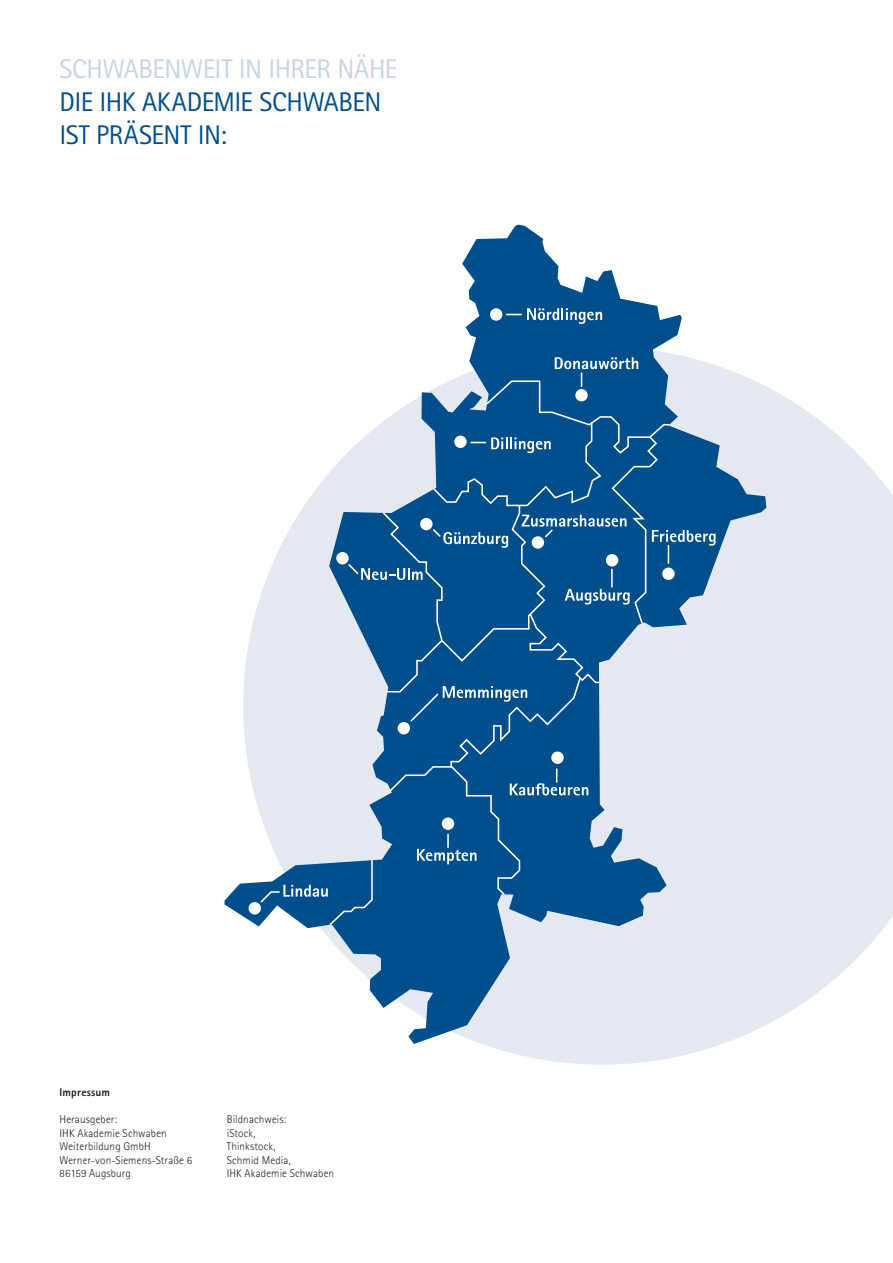
<style>
.page{position:relative;width:893px;height:1263px;background:#fff}
.page>*{position:absolute;margin:0;border:0;box-sizing:border-box;transform-origin:0 0}
.t1{font:27px/33px "Rotis Sans Serif Pro";letter-spacing:-.02em;color:#004f8c}
.t2{font:27px "Rotis Sans Serif Pro";letter-spacing:-.02em;color:#c5d5e5}
.t3{font:300 11.25px/13.5px "Rotis Sans Serif Pro";letter-spacing:.01em;color:#231f20}
.t4{font:800 11.25px "Rotis Sans Serif Pro";letter-spacing:.015em;color:#231f20}
</style>
<div class="page">
<svg style="left:483px;top:386px;width:410px;height:679px;fill:#e4e9f0"></svg>
<svg style="left:224px;top:225px;width:542px;height:819px"></svg>
<svg style="left:328px;top:380px;width:343px;height:547px;background:#427ba9"></svg>
<div style="left:249px;top:902px;width:12px;height:12px;background:#fff;border-radius:50%"></div>
<svg style="left:662px;top:567px;width:13px;height:13px"></svg>
<div style="left:490px;top:308px;width:12px;height:13px;background:#fff;border-radius:50%"></div>
<svg style="left:259px;top:313px;width:411px;height:591px;background:#6493b8"></svg>
<svg style="left:527px;top:308px;width:75px;height:16px"></svg>
<svg style="left:555px;top:357px;width:83px;height:12px"></svg>
<svg style="left:491px;top:437px;width:60px;height:16px"></svg>
<svg style="left:361px;top:568px;width:62px;height:12px"></svg>
<svg style="left:443px;top:532px;width:65px;height:16px"></svg>
<svg style="left:522px;top:515px;width:104px;height:12px"></svg>
<svg style="left:565px;top:589px;width:65px;height:15px"></svg>
<svg style="left:443px;top:686px;width:84px;height:16px"></svg>
<svg style="left:510px;top:783px;width:78px;height:12px"></svg>
<svg style="left:417px;top:849px;width:60px;height:15px"></svg>
<svg style="left:283px;top:885px;width:45px;height:12px"></svg>
<svg style="left:652px;top:530px;width:64px;height:16px"></svg>
<h1 class="t2" style="left:60px;top:53px;width:339px">SCHWABENWEIT IN IHRER NÄHE</h1>
<h1 class="t1" style="left:60px;top:86px;width:323px">DIE IHK AKADEMIE SCHWABEN<br>IST PRÄSENT IN:</h1>
<p class="t4" style="left:60px;top:1085px;width:52px">Impressum</p>
<p class="t3" style="left:60px;top:1113px;width:134px">Herausgeber:<br>IHK Akademie Schwaben<br>Weiterbildung GmbH<br>Werner-von-Siemens-Straße 6<br>86159 Augsburg</p>
<p class="t3" style="left:227px;top:1113px;width:109px">Bildnachweis:<br>iStock,<br>Thinkstock,<br>Schmid Media,<br>IHK Akademie Schwaben</p>
</div>
